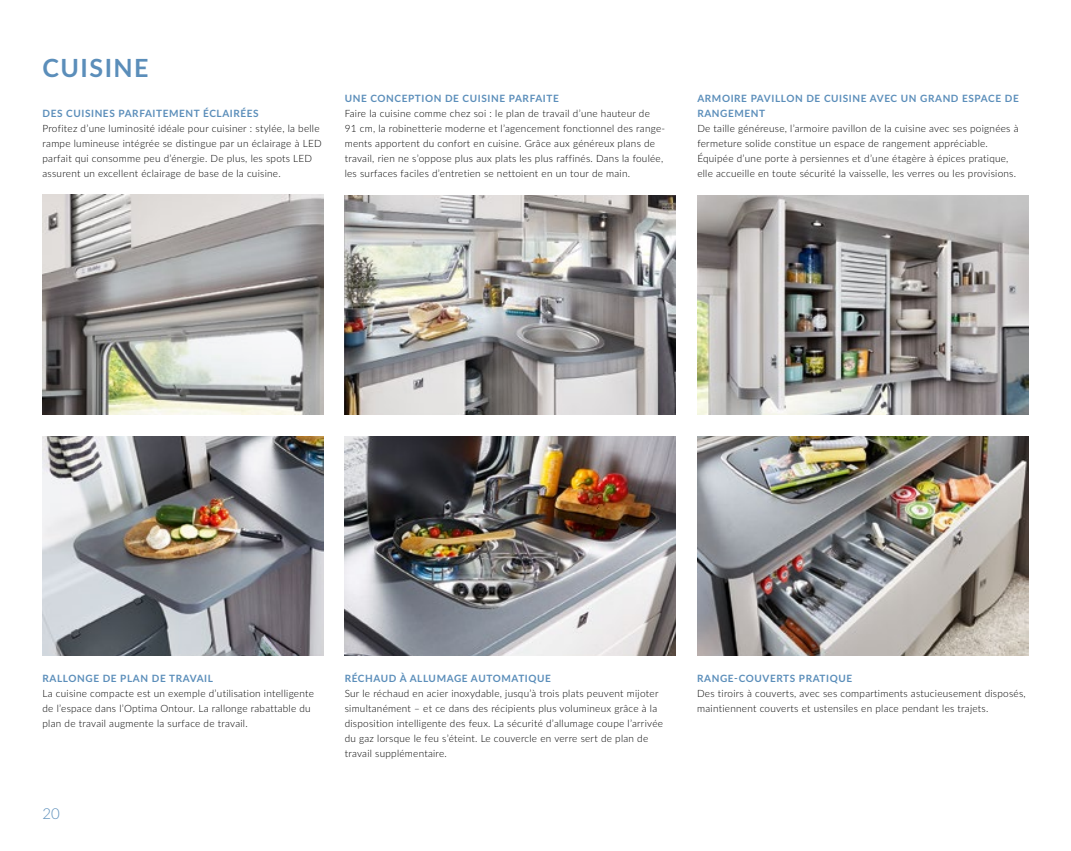
<style>
.page{position:relative;width:1071px;height:851px;background:#fff}
.page>*{position:absolute;margin:0;border:0;box-sizing:border-box;transform-origin:0 0}
.t1{font:700 25px "Lato";letter-spacing:.06em;color:#5b8eba}
.t2{font:300 15px "Lato";color:#5b8eba}
.t3{font:300 10px/15px "Lato";letter-spacing:.025em;color:#000}
.t4{font:700 10px/15px "Lato";letter-spacing:.06em;color:#5b8eba}
</style>
<div class="page">
<img style="left:43px;top:436px;width:280px;height:220px">
<img style="left:697px;top:195px;width:331px;height:220px">
<img style="left:344px;top:195px;width:331px;height:220px">
<img style="left:697px;top:436px;width:331px;height:220px">
<img style="left:344px;top:436px;width:331px;height:220px">
<img style="left:43px;top:195px;width:280px;height:219px">
<h1 class="t1" style="left:43px;top:50px;width:108px">CUISINE</h1>
<p class="t4" style="left:43px;top:105px;width:218px">DES CUISINES PARFAITEMENT ÉCLAIRÉES</p>
<p class="t3" style="left:43px;top:120px;width:280px">Profitez d’une luminosité idéale pour cuisiner : stylée, la belle rampe lumineuse intégrée se distingue par un éclairage à LED parfait qui consomme peu d’énergie. De plus, les spots LED assurent un excellent éclairage de base de la cuisine.</p>
<p class="t4" style="left:344px;top:90px;width:215px">UNE CONCEPTION DE CUISINE PARFAITE</p>
<p class="t3" style="left:344px;top:105px;width:322px">Faire la cuisine comme chez soi : le plan de travail d’une hauteur de<br>91 cm, la robinetterie moderne et l’agencement fonctionnel des range&shy;ments apportent du confort en cuisine. Grâce aux généreux plans de travail, rien ne s’oppose plus aux plats les plus raffinés. Dans la foulée, les surfaces faciles d’entretien se nettoient en un tour de main.</p>
<p class="t4" style="left:697px;top:90px;width:323px">ARMOIRE PAVILLON DE CUISINE AVEC UN GRAND ESPACE DE<br>RANGEMENT</p>
<p class="t3" style="left:697px;top:120px;width:323px">De taille généreuse, l’armoire pavillon de la cuisine avec ses poignées à fermeture solide constitue un espace de rangement appréciable.<br>Équipée d’une porte à persiennes et d’une étagère à épices pratique, elle accueille en toute sécurité la vaisselle, les verres ou les provisions.</p>
<p class="t4" style="left:43px;top:670px;width:172px">RALLONGE DE PLAN DE TRAVAIL</p>
<p class="t3" style="left:43px;top:685px;width:273px">La cuisine compacte est un exemple d’utilisation intelligente de l’espace dans l’Optima Ontour. La rallonge rabattable du plan de travail augmente la surface de travail.</p>
<h2 class="t2" style="left:43px;top:803px;width:19px">20</h2>
<p class="t4" style="left:344px;top:670px;width:208px">RÉCHAUD À ALLUMAGE AUTOMATIQUE</p>
<p class="t3" style="left:344px;top:685px;width:320px">Sur le réchaud en acier inoxydable, jusqu’à trois plats peuvent mijoter simultanément – et ce dans des récipients plus volumineux grâce à la disposition intelligente des feux. La sécurité d’allumage coupe l’arrivée du gaz lorsque le feu s’éteint. Le couvercle en verre sert de plan de travail supplémentaire.</p>
<p class="t4" style="left:697px;top:670px;width:156px">RANGE-COUVERTS PRATIQUE</p>
<p class="t3" style="left:697px;top:685px;width:330px">Des tiroirs à couverts, avec ses compartiments astucieusement disposés, maintiennent couverts et ustensiles en place pendant les trajets.</p>
</div>
